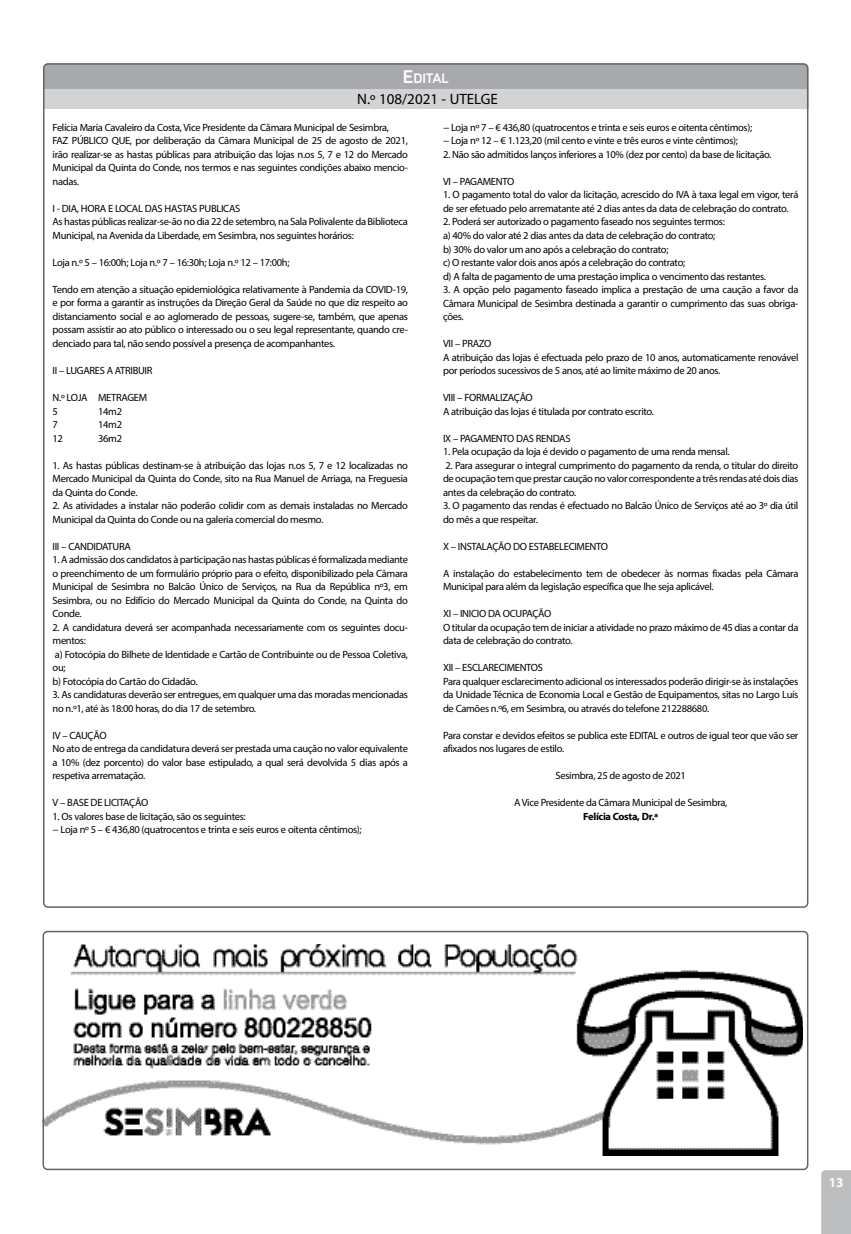
<style>
.page{position:relative;width:851px;height:1234px;background:#fff}
.page>*{position:absolute;margin:0;border:0;box-sizing:border-box;transform-origin:0 0}
.t1{font:15px "Myriad Pro";color:#000}
.t2{font:700 13.5px "Panton";color:#fff}
.t3{font:700 13.5px "Myriad Pro";color:#fff}
.t4{font:10.5px/13.5px "Myriad Pro";letter-spacing:-.03em;color:#000}
.t5{font:700 10.5px "Myriad Pro";letter-spacing:-.03em;color:#000}
.s1{font-size:18px}
</style>
<div class="page">
<div style="left:821px;top:1170px;width:29px;height:63px;background:#bcbec0"></div>
<div style="left:43px;top:64px;width:765px;height:44px;background:#a7a9ac;border-radius:4px"></div>
<div style="left:43px;top:89px;width:765px;height:19px;background:#d1d3d4"></div>
<img style="left:46px;top:944px;width:756px;height:211px">
<div style="left:43px;top:930px;width:765px;height:239px;border:2px solid #636466;border-radius:4px"></div>
<p class="t2" style="left:403px;top:70px;width:47px"><span class="s1">E</span>dital</p>
<h1 class="t1" style="left:357px;top:90px;width:142px">N.º 108/2021 - UTELGE</h1>
<p class="t4" style="left:53px;top:120px;width:357px">Felícia Maria Cavaleiro da Costa, Vice Presidente da Câmara Municipal de Sesimbra,<br>FAZ PÚBLICO QUE, por deliberação da Câmara Municipal de 25 de agosto de 2021, irão realizar-se as hastas públicas para atribuição das lojas n.os 5, 7 e 12 do Mercado Municipal da Quinta do Conde, nos termos e nas seguintes condições abaixo mencio&shy;nadas.</p>
<p class="t4" style="left:53px;top:201px;width:357px">I - DIA, HORA E LOCAL DAS HASTAS PUBLICAS<br>As hastas públicas realizar-se-ão no dia 22 de setembro, na Sala Polivalente da Biblioteca<br>Municipal, na Avenida da Liberdade, em Sesimbra, nos seguintes horários:</p>
<p class="t4" style="left:53px;top:255px;width:238px">Loja n.º 5 – 16:00h; Loja n.º 7 – 16:30h; Loja n.º 12 – 17:00h;</p>
<p class="t4" style="left:53px;top:282px;width:357px;text-align:justify">Tendo em atenção a situação epidemiológica relativamente à Pandemia da COVID-19, e por forma a garantir as instruções da Direção Geral da Saúde no que diz respeito ao distanciamento social e ao aglomerado de pessoas, sugere-se, também, que apenas possam assistir ao ato público o interessado ou o seu legal representante, quando cre&shy;denciado para tal, não sendo possível a presença de acompanhantes.</p>
<p class="t4" style="left:53px;top:363px;width:101px">II – LUGARES A ATRIBUIR</p>
<p class="t4" style="left:53px;top:390px;width:96px">N.º LOJA METRAGEM<br>5</p>
<p class="t4" style="left:98px;top:404px;width:25px">14m2</p>
<p class="t4" style="left:53px;top:417px;width:7px">7</p>
<p class="t4" style="left:98px;top:417px;width:25px">14m2</p>
<p class="t4" style="left:53px;top:431px;width:12px">12</p>
<p class="t4" style="left:98px;top:431px;width:25px">36m2</p>
<p class="t4" style="left:53px;top:458px;width:357px;text-align:justify">1. As hastas públicas destinam-se à atribuição das lojas n.os 5, 7 e 12 localizadas no Mercado Municipal da Quinta do Conde, sito na Rua Manuel de Arriaga, na Freguesia da Quinta do Conde.</p>
<p class="t4" style="left:53px;top:498px;width:357px">2. As atividades a instalar não poderão colidir com as demais instaladas no Mercado<br>Municipal da Quinta do Conde ou na galeria comercial do mesmo.</p>
<p class="t4" style="left:53px;top:539px;width:80px">III – CANDIDATURA</p>
<p class="t4" style="left:53px;top:552px;width:357px;text-align:justify">1. A admissão dos candidatos à participação nas hastas públicas é formalizada mediante o preenchimento de um formulário próprio para o efeito, disponibilizado pela Câmara Municipal de Sesimbra no Balcão Único de Serviços, na Rua da República nº3, em Sesimbra, ou no Edifício do Mercado Municipal da Quinta do Conde, na Quinta do Conde.</p>
<p class="t4" style="left:53px;top:620px;width:357px">2. A candidatura deverá ser acompanhada necessariamente com os seguintes docu&shy;mentos:<br>a) Fotocópia do Bilhete de Identidade e Cartão de Contribuinte ou de Pessoa Coletiva, ou;<br>b) Fotocópia do Cartão do Cidadão.</p>
<p class="t4" style="left:53px;top:687px;width:357px">3. As candidaturas deverão ser entregues, em qualquer uma das moradas mencionadas no n.º1, até às 18:00 horas, do dia 17 de setembro.</p>
<p class="t4" style="left:53px;top:728px;width:357px">IV – CAUÇÃO<br>No ato de entrega da candidatura deverá ser prestada uma caução no valor equivalente a 10% (dez porcento) do valor base estipulado, a qual será devolvida 5 dias após a respetiva arrematação.</p>
<p class="t4" style="left:53px;top:795px;width:97px">V – BASE DE LICITAÇÃO</p>
<p class="t4" style="left:53px;top:809px;width:311px">1. Os valores base de licitação, são os seguintes:<br>− Loja nº 5 – € 436,80 (quatrocentos e trinta e seis euros e oitenta cêntimos);</p>
<p class="t4" style="left:443px;top:120px;width:311px">− Loja nº 7 – € 436,80 (quatrocentos e trinta e seis euros e oitenta cêntimos); − Loja nº 12 – € 1.123,20 (mil cento e vinte e três euros e vinte cêntimos);</p>
<p class="t4" style="left:443px;top:147px;width:330px">2. Não são admitidos lanços inferiores a 10% (dez por cento) da base de licitação.</p>
<p class="t4" style="left:443px;top:174px;width:73px">VI – PAGAMENTO</p>
<p class="t4" style="left:443px;top:188px;width:357px">1. O pagamento total do valor da licitação, acrescido do IVA à taxa legal em vigor, terá de ser efetuado pelo arrematante até 2 dias antes da data de celebração do contrato.</p>
<p class="t4" style="left:443px;top:215px;width:324px">2. Poderá ser autorizado o pagamento faseado nos seguintes termos:<br>a) 40% do valor até 2 dias antes da data de celebração do contrato;<br>b) 30% do valor um ano após a celebração do contrato;<br>c) O restante valor dois anos após a celebração do contrato;<br>d) A falta de pagamento de uma prestação implica o vencimento das restantes.</p>
<p class="t4" style="left:443px;top:282px;width:357px;text-align:justify">3. A opção pelo pagamento faseado implica a prestação de uma caução a favor da Câmara Municipal de Sesimbra destinada a garantir o cumprimento das suas obriga&shy;ções.</p>
<p class="t4" style="left:443px;top:336px;width:357px">VII – PRAZO<br>A atribuição das lojas é efectuada pelo prazo de 10 anos, automaticamente renovável por períodos sucessivos de 5 anos, até ao limite máximo de 20 anos.</p>
<p class="t4" style="left:443px;top:390px;width:212px">VIII – FORMALIZAÇÃO<br>A atribuição das lojas é titulada por contrato escrito.</p>
<p class="t4" style="left:443px;top:431px;width:129px">IX – PAGAMENTO DAS RENDAS</p>
<p class="t4" style="left:443px;top:444px;width:288px">1. Pela ocupação da loja é devido o pagamento de uma renda mensal.</p>
<p class="t4" style="left:443px;top:458px;width:357px;text-align:justify">2. Para assegurar o integral cumprimento do pagamento da renda, o titular do direito de ocupação tem que prestar caução no valor correspondente a três rendas até dois dias antes da celebração do contrato.</p>
<p class="t4" style="left:443px;top:498px;width:357px">3. O pagamento das rendas é efectuado no Balcão Único de Serviços até ao 3º dia útil do mês a que respeitar.</p>
<p class="t4" style="left:443px;top:539px;width:166px">X – INSTALAÇÃO DO ESTABELECIMENTO</p>
<p class="t4" style="left:443px;top:566px;width:357px">A instalação do estabelecimento tem de obedecer às normas fixadas pela Câmara<br>Municipal para além da legislação específica que lhe seja aplicável.</p>
<p class="t4" style="left:443px;top:606px;width:357px">XI – INICIO DA OCUPAÇÃO<br>O titular da ocupação tem de iniciar a atividade no prazo máximo de 45 dias a contar da data de celebração do contrato.</p>
<p class="t4" style="left:443px;top:660px;width:357px">XII – ESCLARECIMENTOS<br>Para qualquer esclarecimento adicional os interessados poderão dirigir-se às instalações da Unidade Técnica de Economia Local e Gestão de Equipamentos, sitas no Largo Luís de Camões n.º6, em Sesimbra, ou através do telefone 212288680.</p>
<p class="t4" style="left:443px;top:728px;width:357px">Para constar e devidos efeitos se publica este EDITAL e outros de igual teor que vão ser afixados nos lugares de estilo.</p>
<p class="t4" style="left:555px;top:768px;width:132px">Sesimbra, 25 de agosto de 2021</p>
<p class="t4" style="left:514px;top:795px;width:215px">A Vice Presidente da Câmara Municipal de Sesimbra,</p>
<p class="t5" style="left:583px;top:809px;width:76px">Felícia Costa, Dr.ª</p>
<p class="t3" style="left:828px;top:1173px;width:16px">13</p>
</div>
